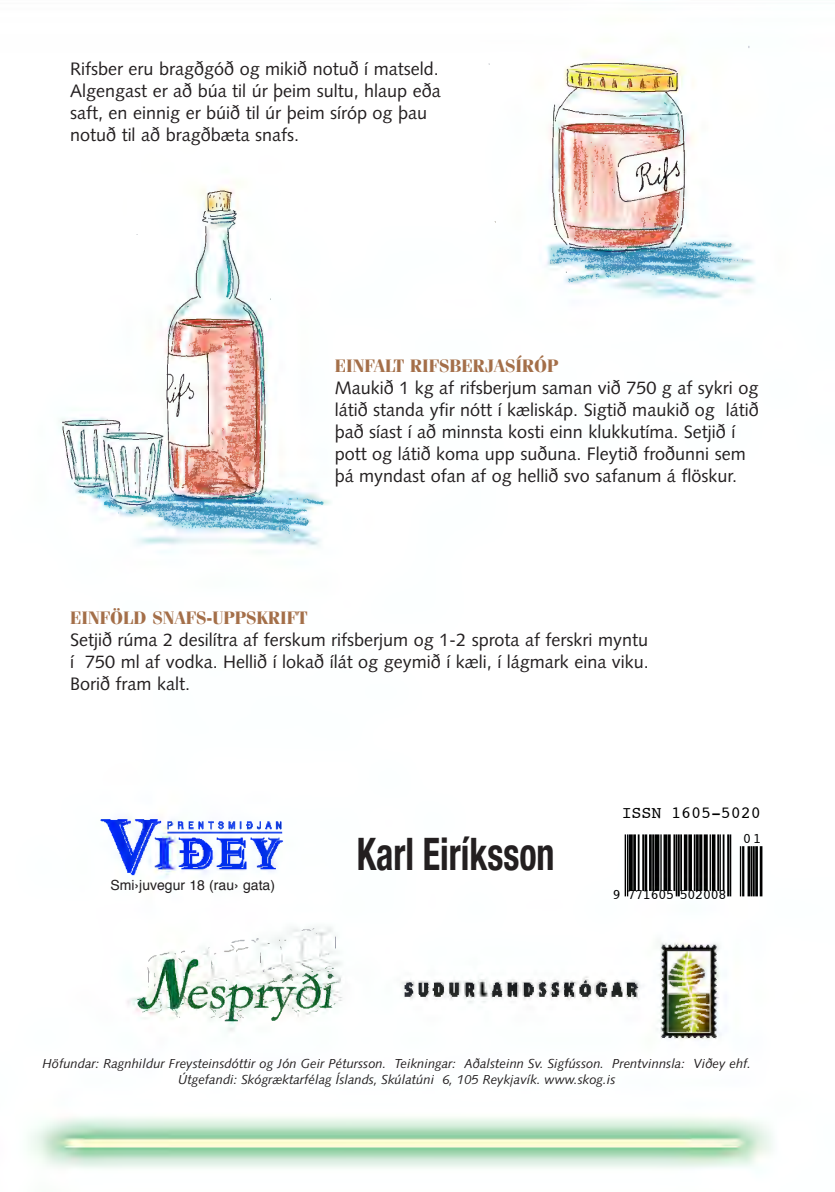
<style>
.page{position:relative;width:835px;height:1192px;background:#fff}
.page>*{position:absolute;margin:0;border:0;box-sizing:border-box;transform-origin:0 0}
.t1{font:700 condensed 45px "Helvetica Neue LT Std";color:#231f20;scale:.8 1}
.t2{font:18px/22px "Syntax LT Std";color:#231f20}
.t3{font:700 18px "Fenice Std";color:#a46f49}
.t4{font:17.2px "Courier";letter-spacing:-.01em;color:#000}
.t5{font:14.6px "Courier";letter-spacing:-.055em;color:#000}
.t6{font:14px "Helvetica";color:#231f20}
.t7{font:italic 13px/15.6px "Syntax LT Std";color:#231f20;text-align:center}
</style>
<div class="page">
<img style="left:28px;top:46px;width:745px;height:1123px">
<p class="t2" style="left:70px;top:58px;width:372px">Rifsber eru bragðgóð og mikið notuð í matseld.<br>Algengast er að búa til úr þeim sultu, hlaup eða saft, en einnig er búið til úr þeim síróp og þau notuð til að bragðbæta snafs.</p>
<p class="t3" style="left:335px;top:355px;width:225px">EINFALT RIFSBERJASÍRÓP</p>
<p class="t2" style="left:335px;top:377px;width:426px">Maukið 1 kg af rifsberjum saman við 750 g af sykri og látið standa yfir nótt í kæliskáp. Sigtið maukið og látið það síast í að minnsta kosti einn klukkutíma. Setjið í pott og látið koma upp suðuna. Fleytið froðunni sem þá myndast ofan af og hellið svo safanum á flöskur.</p>
<p class="t3" style="left:70px;top:606px;width:239px">EINFÖLD SNAFS-UPPSKRIFT</p>
<p class="t2" style="left:70px;top:628px;width:580px;text-align:justify">Setjið rúma 2 desilítra af ferskum rifsberjum og 1-2 sprota af ferskri myntu í 750 ml af vodka. Hellið í lokað ílát og geymið í kæli, í lágmark eina viku.<br>Borið fram kalt.</p>
<p class="t6" style="left:110px;top:873px;width:166px">Smi›juvegur 18 (rau› gata)</p>
<h1 class="t1" style="left:357px;top:826px;width:249px">Karl Eiríksson</h1>
<p class="t4" style="left:622px;top:802px;width:141px">ISSN 1605-5020</p>
<p class="t5" style="left:612px;top:885px;width:116px">9 771605 502008</p>
<p class="t5" style="left:743px;top:829px;width:20px">01</p>
<p class="t7" style="left:42px;top:1055px;width:710px">Höfundar: Ragnhildur Freysteinsdóttir og Jón Geir Pétursson. Teikningar: Aðalsteinn Sv. Sigfússon. Prentvinnsla: Viðey ehf.<br>Útgefandi: Skógræktarfélag Íslands, Skúlatúni 6, 105 Reykjavík. www.skog.is</p>
</div>
